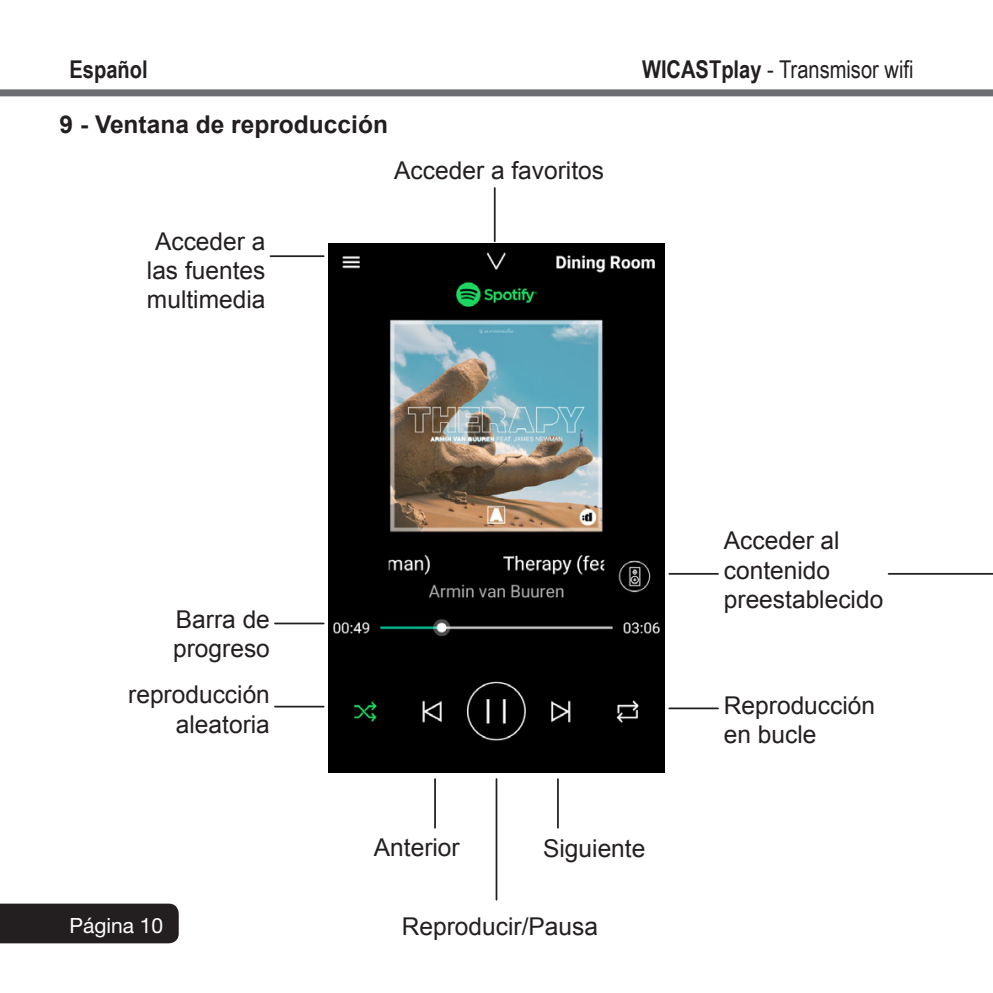
<style>
.page{position:relative;width:993px;height:993px;background:#fff}
.page>*{position:absolute;margin:0;border:0;box-sizing:border-box;transform-origin:0 0}
.Texte_normal{font:24.5px/29.4px "Arial";color:#231f20}
.t1{font:24.5px "Arial Narrow";color:#231f20}
.Texte{font:700 24.5px "Arial";color:#231f20}
.t2{font:700 24.5px "Arial Narrow";color:#231f20}
.t3{font:21px "Helvetica Neue LT Std";color:#fff}
.s1{font-weight:700}
</style>
<div class="page">
<div style="left:0;top:89px;width:992px;height:7px;background:#6c6d70"></div>
<div style="left:0;top:903px;width:179px;height:40px;background:#231f20"></div>
<img style="left:328px;top:243px;width:336px;height:529px">
<hr style="left:270px;top:255px;width:53px;height:2px;background:#231f20">
<hr style="left:493px;top:188px;width:2px;height:53px;background:#231f20">
<hr style="left:669px;top:572px;width:48px;height:2px;background:#231f20">
<hr style="left:669px;top:707px;width:48px;height:2px;background:#231f20">
<hr style="left:275px;top:622px;width:48px;height:2px;background:#231f20">
<hr style="left:275px;top:705px;width:48px;height:2px;background:#231f20">
<hr style="left:557px;top:778px;width:1px;height:49px;background:#231f20">
<hr style="left:434px;top:778px;width:2px;height:49px;background:#231f20">
<hr style="left:495px;top:778px;width:2px;height:121px;background:#231f20">
<hr style="left:888px;top:572px;width:104px;height:2px;background:#231f20">
<p class="t2" style="left:69px;top:51px;width:80px">Español</p>
<p class="t1" style="left:641px;top:52px;width:273px"><span class="s1">WICASTplay</span> - Transmisor wifi</p>
<p class="Texte" style="left:60px;top:108px;width:330px">9 - Ventana de reproducción</p>
<p class="Texte_normal" style="left:147px;top:226px;width:120px;text-align:center">Acceder a las fuentes multimedia</p>
<p class="Texte_normal" style="left:173px;top:604px;width:98px">Barra de progreso</p>
<p class="Texte_normal" style="left:128px;top:680px;width:143px;text-align:right">reproducción aleatoria</p>
<p class="t3" style="left:69px;top:913px;width:95px">Página 10</p>
<p class="Texte_normal" style="left:394px;top:156px;width:211px">Acceder a favoritos</p>
<p class="Texte_normal" style="left:374px;top:832px;width:87px">Anterior</p>
<p class="Texte_normal" style="left:543px;top:833px;width:104px">Siguiente</p>
<p class="Texte_normal" style="left:401px;top:912px;width:198px">Reproducir/Pausa</p>
<p class="Texte_normal" style="left:723px;top:526px;width:161px">Acceder al contenido preestablecido</p>
<p class="Texte_normal" style="left:723px;top:690px;width:153px">Reproducción en bucle</p>
</div>
